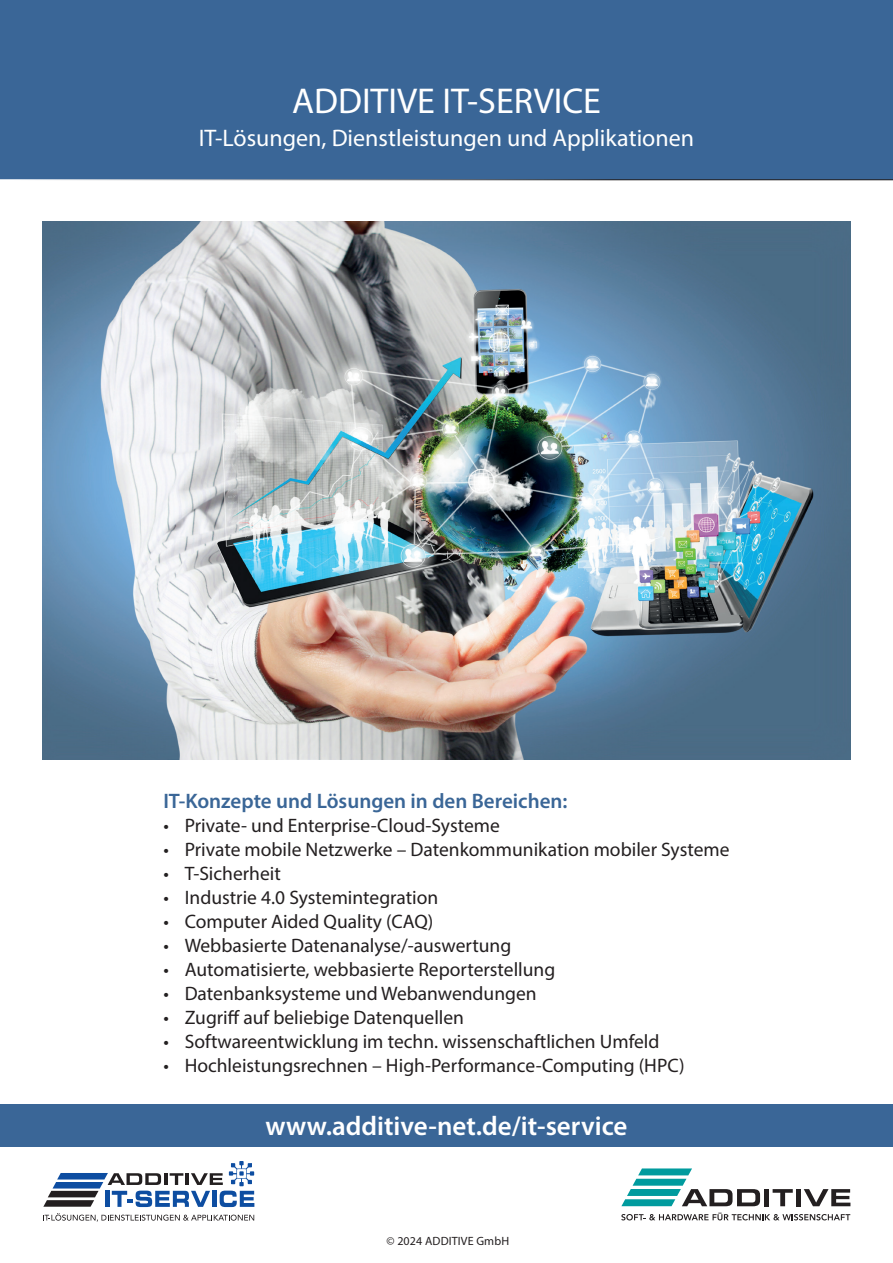
<style>
.page{position:relative;width:893px;height:1263px;background:#fff}
.page>*{position:absolute;margin:0;border:0;box-sizing:border-box;transform-origin:0 0}
.t1{font:36px "Myriad Pro";color:#fff}
.t2{font:600 27px "Myriad Pro";color:#fff}
.t3{font:24px "Myriad Pro";color:#fff}
.t4{font:600 21px "Myriad Pro";color:#3a6697}
.t5{font:19.5px "Myriad Pro";color:#231f20}
.t6{font:12px "Myriad Pro";letter-spacing:.01em;color:#231f20}
</style>
<div class="page">
<div style="left:0;top:1104px;width:893px;height:42px;background:#3a6697"></div>
<svg style="left:43px;top:1213px;width:211px;height:8px"></svg>
<svg style="left:43px;top:1161px;width:211px;height:46px"></svg>
<svg style="left:621px;top:1212px;width:229px;height:8px"></svg>
<div style="left:764px;top:1189px;width:5px;height:17px;background:#231f20"></div>
<svg style="left:773px;top:1189px;width:20px;height:17px"></svg>
<div style="left:796px;top:1189px;width:5px;height:17px;background:#231f20"></div>
<svg style="left:804px;top:1189px;width:46px;height:17px"></svg>
<svg style="left:621px;top:1168px;width:139px;height:38px"></svg>
<div style="left:0;top:0;width:893px;height:180px;background:#3a6697"></div>
<img style="left:43px;top:221px;width:807px;height:539px">
<h1 class="t1" style="left:292px;top:78px;width:310px">ADDITIVE IT-SERVICE</h1>
<p class="t3" style="left:199px;top:123px;width:497px">IT-Lösungen, Dienstleistungen und Applikationen</p>
<p class="t4" style="left:163px;top:787px;width:406px">IT-Konzepte und Lösungen in den Bereichen:</p>
<p class="t5" style="left:163px;top:813px;width:338px">• Private- und Enterprise-Cloud-Systeme</p>
<p class="t5" style="left:163px;top:837px;width:568px">• Private mobile Netzwerke – Datenkommunikation mobiler Systeme</p>
<p class="t5" style="left:163px;top:861px;width:119px">• T-Sicherheit</p>
<p class="t5" style="left:163px;top:885px;width:276px">• Industrie 4.0 Systemintegration</p>
<p class="t5" style="left:163px;top:909px;width:272px">• Computer Aided Quality (CAQ)</p>
<p class="t5" style="left:163px;top:933px;width:349px">• Webbasierte Datenanalyse/-auswertung</p>
<p class="t5" style="left:163px;top:957px;width:393px">• Automatisierte, webbasierte Reporterstellung</p>
<p class="t5" style="left:163px;top:981px;width:375px">• Datenbanksysteme und Webanwendungen</p>
<p class="t5" style="left:163px;top:1005px;width:302px">• Zugriff auf beliebige Datenquellen</p>
<p class="t5" style="left:163px;top:1029px;width:498px">• Softwareentwicklung im techn. wissenschaftlichen Umfeld</p>
<p class="t5" style="left:163px;top:1053px;width:523px">• Hochleistungsrechnen – High-Performance-Computing (HPC)</p>
<h2 class="t2" style="left:265px;top:1109px;width:364px">www.additive-net.de/it-service</h2>
<p class="t6" style="left:386px;top:1234px;width:124px">© 2024 ADDITIVE GmbH</p>
</div>
